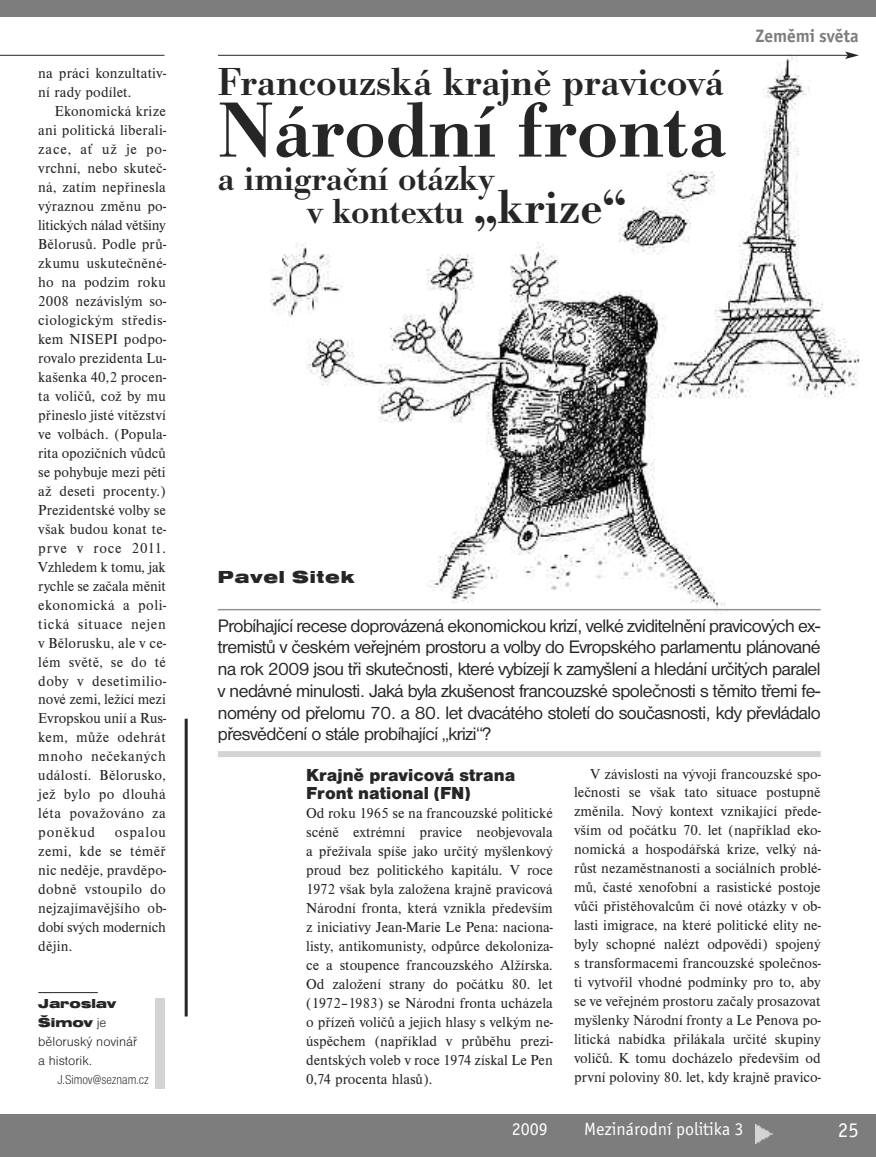
<style>
.page{position:relative;width:876px;height:1157px;background:#fff}
.page>*{position:absolute;margin:0;border:0;box-sizing:border-box;transform-origin:0 0}
.t1{font:600 81px "Bodoni Ant TCE";color:#272627}
.t2{font:600 40.5px "Bodoni Ant TCE";letter-spacing:.005em;color:#272627}
.t3{font:600 36px/33px "Bodoni Ant TCE";color:#272627}
.t4{font:21px "Officina San Itc T";color:#fff}
.t5{font:18.75px/21.8px "Nimbus San DCE";letter-spacing:-.025em;color:#272627;text-align:justify}
.t6{font:18px/19px "Nimbus San DCE Blac";color:#272627}
.t7{font:18px "Officina San Itc T";color:#fff}
.t8{font:700 18px "Officina San Itc TCE";color:#7d7d7d}
.t9{font:18px "Nimbus San DCE Blac Exte";letter-spacing:.05em;color:#272627}
.t10{font:15px/18.9px "Nimbus Rom DCE";color:#272627;text-align:justify}
.t11{font:13.5px/19px "Nimbus San DCE Ligh";color:#272627}
.t12{font:13.5px "Nimbus San DCE Ligh Cond";color:#272627}
.t13{font:13.5px/19px "Nimbus San DCE Blac Exte";color:#272627}
.s1{font-family:"Nimbus San DCE Ligh"}
.s2{font-size:49.5px}
</style>
<div class="page">
<img style="left:151px;top:51px;width:709px;height:564px">
<div style="left:0;top:1114px;width:876px;height:43px;background:#7d7d7d"></div>
<div style="left:0;top:0;width:876px;height:17px;background:#7d7d7d"></div>
<img style="left:756px;top:1124px;width:17px;height:19px">
<hr style="left:38px;top:992px;width:60px;height:1px;background:#272627">
<hr style="left:218px;top:55px;width:630px;height:1px;background:#272627">
<svg style="left:845px;top:52px;width:14px;height:7px"></svg>
<hr style="left:0;top:55px;width:164px;height:1px;background:#272627">
<hr style="left:218px;top:609px;width:603px;height:1px;background:#939393">
<div style="left:218px;top:751px;width:603px;height:6px;background:#d4d4d4"></div>
<hr style="left:185px;top:718px;width:3px;height:298px;background:#272627">
<div style="left:155px;top:998px;width:10px;height:91px;background:#d4d4d4"></div>
<p class="t10" style="left:38px;top:63px;width:129px">na práci konzultativ&shy;ní rady podílet.</p>
<p class="t10" style="left:38px;top:101px;width:129px;text-indent:17px">Ekonomická krize ani politická liberali&shy;zace, ať už je po&shy;vrchní, nebo skuteč&shy;ná, zatím nepřinesla výraznou změnu po&shy;litických nálad většiny Bělorusů. Podle prů&shy;zkumu uskutečněné&shy;ho na podzim roku 2008 nezávislým so&shy;ciologickým středis&shy;kem NISEPI podpo&shy;rovalo prezidenta Lu&shy;kašenka 40,2 procen&shy;ta voličů, což by mu přineslo jisté vítězství ve volbách. (Popula&shy;rita opozičních vůdců se pohybuje mezi pěti až deseti procenty.)<br>Prezidentské volby se však budou konat te&shy;prve v roce 2011.<br>Vzhledem k tomu, jak rychle se začala měnit ekonomická a poli&shy;tická situace nejen v Bělorusku, ale v ce&shy;lém světě, se do té doby v desetimilio&shy;nové zemi, ležící mezi Evropskou unií a Rus&shy;kem, může odehrát mnoho nečekaných událostí. Bělorusko, jež bylo po dlouhá léta považováno za poněkud</p>
<p class="t10" style="left:38px;top:822px;width:129px;text-indent:76px">ospalou zemi, kde se téměř nic neděje, pravděpo&shy;dobně vstoupilo do nejzajímavějšího ob&shy;dobí svých moderních dějin.</p>
<p class="t13" style="left:38px;top:994px;width:80px">Jaroslav<br>Šimov <span class="s1">je</span></p>
<p class="t11" style="left:38px;top:1032px;width:101px">běloruský novinář a historik.</p>
<p class="t12" style="left:57px;top:1071px;width:93px">J.Simov@seznam.cz</p>
<h2 class="t2" style="left:218px;top:57px;width:507px">Francouzská krajně pravicová</h2>
<h1 class="t1" style="left:218px;top:81px;width:510px">Národní fronta</h1>
<h3 class="t3" style="left:307px;top:161px;width:321px;text-indent:-89px">a imigrační otázky<br>v kontextu <span class="s2">„krize“</span></h3>
<p class="t8" style="left:756px;top:25px;width:105px">Zeměmi světa</p>
<p class="t9" style="left:218px;top:566px;width:138px">Pavel Sitek</p>
<p class="t5" style="left:218px;top:614px;width:604px">Probíhající recese doprovázená ekonomickou krizí, velké zviditelnění pravicových ex&shy;tremistů v českém veřejném prostoru a volby do Evropského parlamentu plánované na rok 2009 jsou tři skutečnosti, které vybízejí k zamyšlení a hledání určitých paralel v nedávné minulosti. Jaká byla zkušenost francouzské společnosti s těmito třemi fe&shy;nomény od přelomu 70. a 80. let dvacátého století do současnosti, kdy převládalo přesvědčení o stále probíhající „krizi“?</p>
<p class="t6" style="left:306px;top:764px;width:211px">Krajně pravicová strana<br>Front national (FN)</p>
<p class="t10" style="left:306px;top:803px;width:248px">Od roku 1965 se na francouzské politické scéně extrémní pravice neobjevovala a přežívala spíše jako určitý myšlenkový proud bez politického kapitálu. V roce 1972 však byla založena krajně pravicová Národní fronta, která vznikla především z iniciativy Jean-Marie Le Pena: naciona&shy;listy, antikomunisty, odpůrce dekoloniza&shy;ce a stoupence francouzského Alžírska.<br>Od založení strany do počátku 80. let (1972–1983) se Národní fronta ucházela o přízeň voličů a jejich hlasy s velkým ne&shy;úspěchem (například v průběhu prezi&shy;dentských voleb v roce 1974 získal Le Pen 0,74 procenta hlasů).</p>
<p class="t10" style="left:574px;top:764px;width:248px;text-indent:17px">V závislosti na vývoji francouzské spo&shy;lečnosti se však tato situace postupně změnila. Nový kontext vznikající přede&shy;vším od počátku 70. let (například eko&shy;nomická a hospodářská krize, velký ná&shy;růst nezaměstnanosti a sociálních problé&shy;mů, časté xenofobní a rasistické postoje vůči přistěhovalcům či nové otázky v ob&shy;lasti imigrace, na které politické elity ne&shy;byly schopné nalézt odpovědi) spojený s transformacemi francouzské společnos&shy;ti vytvořil vhodné podmínky pro to, aby se ve veřejném prostoru začaly prosazovat myšlenky Národní fronty a Le Penova po&shy;litická nabídka přilákala určité skupiny voličů. K tomu docházelo především od první poloviny 80. let, kdy krajně pravico-</p>
<p class="t7" style="left:512px;top:1118px;width:37px">2009</p>
<p class="t7" style="left:584px;top:1118px;width:161px">Mezinárodní politika 3</p>
<h3 class="t4" style="left:838px;top:1117px;width:22px">25</h3>
</div>
